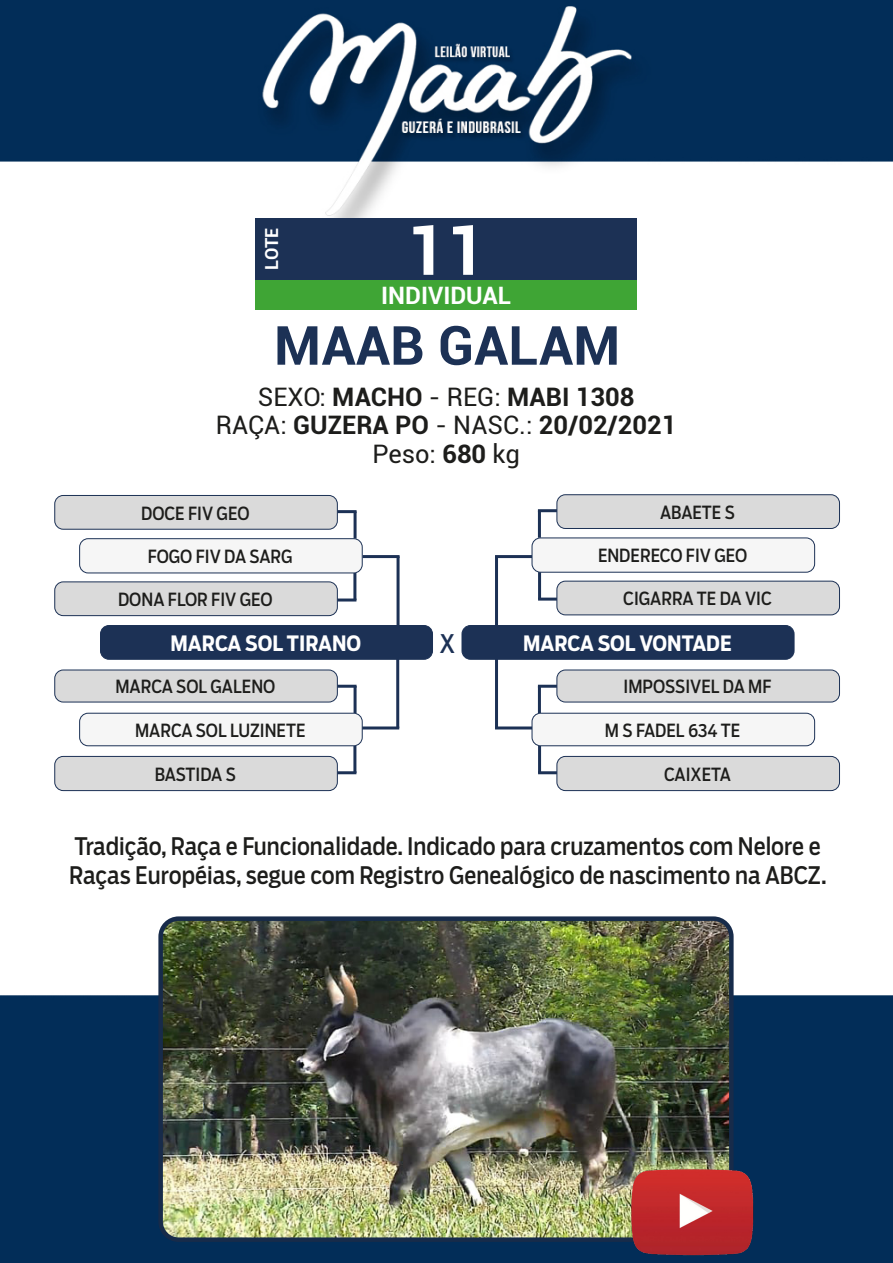
<style>
.page{position:relative;width:893px;height:1263px;background:#fff}
.page>*{position:absolute;margin:0;border:0;box-sizing:border-box;transform-origin:0 0}
.t1{font:700 69px "Roboto";color:#fff}
.t2{font:700 54px "Roboto";color:#1c3155}
.t3{font:700 25.5px "Roboto";color:#1d1d1b}
.t4{font:25.5px "Roboto";letter-spacing:-.005em;color:#1d1d1b}
.t5{font:25.5px "Boomer Cond";color:#1c3155}
.t6{font:24px/28.8px "Boomer Cond";color:#1d1d1b}
.t7{font:700 24px "Roboto";color:#fff}
.t8{font:700 21px "Boomer Cond";color:#fff}
.t9{font:18px "Boomer Cond";color:#1d1d1b}
.t10{font:700 18px "Roboto";color:#fff}
.s1{font-weight:400}
.s2{font-weight:700}
</style>
<div class="page">
<img style="left:0;top:0;width:893px;height:1263px">
<hr style="left:495px;top:556px;width:3px;height:70px;background:#1c3155">
<hr style="left:495px;top:555px;width:37px;height:3px;background:#1c3155">
<hr style="left:397px;top:556px;width:3px;height:70px;background:#1c3155">
<hr style="left:363px;top:555px;width:37px;height:3px;background:#1c3155">
<hr style="left:354px;top:686px;width:3px;height:27px;background:#1c3155">
<hr style="left:337px;top:685px;width:20px;height:3px;background:#1c3155">
<hr style="left:353px;top:746px;width:3px;height:27px;background:#1c3155">
<hr style="left:337px;top:771px;width:19px;height:3px;background:#1c3155">
<hr style="left:538px;top:686px;width:3px;height:27px;background:#1c3155">
<hr style="left:538px;top:685px;width:19px;height:3px;background:#1c3155">
<hr style="left:538px;top:746px;width:3px;height:27px;background:#1c3155">
<hr style="left:538px;top:771px;width:19px;height:3px;background:#1c3155">
<hr style="left:538px;top:510px;width:3px;height:28px;background:#1c3155">
<hr style="left:538px;top:509px;width:19px;height:3px;background:#1c3155">
<hr style="left:538px;top:572px;width:3px;height:27px;background:#1c3155">
<hr style="left:538px;top:598px;width:19px;height:3px;background:#1c3155">
<hr style="left:353px;top:573px;width:3px;height:27px;background:#1c3155">
<hr style="left:337px;top:598px;width:19px;height:3px;background:#1c3155">
<hr style="left:354px;top:511px;width:3px;height:28px;background:#1c3155">
<hr style="left:337px;top:510px;width:20px;height:3px;background:#1c3155">
<div style="left:557px;top:581px;width:282px;height:34px;background:#dadada;border-radius:9px"></div>
<div style="left:556px;top:581px;width:284px;height:34px;border:1px solid #1c3155;border-radius:9px"></div>
<div style="left:55px;top:582px;width:282px;height:34px;background:#dadada;border-radius:9px"></div>
<div style="left:54px;top:581px;width:284px;height:35px;border:1px solid #1c3155;border-radius:9px"></div>
<div style="left:55px;top:756px;width:282px;height:34px;background:#dadada;border-radius:9px"></div>
<div style="left:54px;top:756px;width:284px;height:35px;border:1px solid #1c3155;border-radius:9px"></div>
<div style="left:557px;top:756px;width:282px;height:34px;background:#dadada;border-radius:9px"></div>
<div style="left:556px;top:756px;width:284px;height:35px;border:1px solid #1c3155;border-radius:9px"></div>
<div style="left:532px;top:538px;width:283px;height:34px;background:#f6f6f6;border-radius:9px"></div>
<div style="left:532px;top:537px;width:283px;height:36px;border:1px solid #1c3155;border-radius:9px"></div>
<div style="left:80px;top:539px;width:282px;height:34px;background:#f6f6f6;border-radius:9px"></div>
<div style="left:79px;top:538px;width:284px;height:35px;border:1px solid #1c3155;border-radius:9px"></div>
<div style="left:80px;top:713px;width:282px;height:33px;background:#f6f6f6;border-radius:9px"></div>
<div style="left:79px;top:713px;width:284px;height:33px;border:1px solid #1c3155;border-radius:9px"></div>
<div style="left:532px;top:713px;width:283px;height:33px;background:#f6f6f6;border-radius:9px"></div>
<div style="left:532px;top:713px;width:283px;height:33px;border:1px solid #1c3155;border-radius:9px"></div>
<div style="left:557px;top:495px;width:282px;height:33px;background:#dadada;border-radius:9px"></div>
<div style="left:556px;top:494px;width:284px;height:35px;border:1px solid #1c3155;border-radius:9px"></div>
<div style="left:55px;top:495px;width:282px;height:34px;background:#dadada;border-radius:9px"></div>
<div style="left:54px;top:495px;width:284px;height:35px;border:1px solid #1c3155;border-radius:9px"></div>
<div style="left:55px;top:670px;width:282px;height:32px;background:#dadada;border-radius:9px"></div>
<div style="left:54px;top:670px;width:284px;height:32px;border:1px solid #1c3155;border-radius:9px"></div>
<div style="left:557px;top:670px;width:282px;height:32px;background:#dadada;border-radius:9px"></div>
<div style="left:556px;top:670px;width:284px;height:32px;border:1px solid #1c3155;border-radius:9px"></div>
<div style="left:433px;top:625px;width:28px;height:34px;background:#fff"></div>
<div style="left:100px;top:625px;width:332px;height:34px;background:#1c3155;border-radius:9px"></div>
<div style="left:100px;top:625px;width:333px;height:35px;border:1px solid #1c3155;border-radius:9px"></div>
<div style="left:462px;top:625px;width:332px;height:34px;background:#1c3155;border-radius:9px"></div>
<div style="left:462px;top:625px;width:332px;height:35px;border:1px solid #1c3155;border-radius:9px"></div>
<hr style="left:396px;top:659px;width:3px;height:69px;background:#1c3155">
<hr style="left:362px;top:726px;width:37px;height:3px;background:#1c3155">
<hr style="left:495px;top:659px;width:3px;height:69px;background:#1c3155">
<hr style="left:495px;top:726px;width:37px;height:3px;background:#1c3155">
<img style="left:161px;top:919px;width:570px;height:321px">
<div style="left:158px;top:916px;width:576px;height:326px;border:4px solid #172b4a;border-radius:18px"></div>
<img style="left:629px;top:1167px;width:127px;height:89px">
<div style="left:256px;top:280px;width:381px;height:30px;background:#3fa535"></div>
<div style="left:255px;top:218px;width:382px;height:62px;background:#1c3155"></div>
<p class="t10" style="left:259px;top:270px;width:44px;rotate:-90deg">LOTE</p>
<p class="t1" style="left:406px;top:202px;width:81px">11</p>
<p class="t7" style="left:381px;top:278px;width:131px">INDIVIDUAL</p>
<p class="t2" style="left:274px;top:307px;width:348px">MAAB GALAM</p>
<p class="t3" style="left:258px;top:379px;width:378px"><span class="s1">SEXO:</span> MACHO <span class="s1">- REG:</span> MABI 1308</p>
<p class="t3" style="left:216px;top:407px;width:462px"><span class="s1">RAÇA:</span> GUZERA PO <span class="s1">- NASC.:</span> 20/02/2021</p>
<p class="t4" style="left:372px;top:436px;width:149px">Peso: <span class="s2">680</span> kg</p>
<p class="t9" style="left:141px;top:502px;width:110px">DOCE FIV GEO</p>
<p class="t9" style="left:660px;top:502px;width:76px">ABAETE S</p>
<p class="t9" style="left:148px;top:546px;width:146px">FOGO FIV DA SARG</p>
<p class="t9" style="left:598px;top:545px;width:151px">ENDERECO FIV GEO</p>
<p class="t9" style="left:118px;top:589px;width:156px">DONA FLOR FIV GEO</p>
<p class="t9" style="left:623px;top:588px;width:150px">CIGARRA TE DA VIC</p>
<p class="t8" style="left:171px;top:630px;width:192px">MARCA SOL TIRANO</p>
<p class="t5" style="left:439px;top:628px;width:17px">X</p>
<p class="t8" style="left:523px;top:630px;width:210px">MARCA SOL VONTADE</p>
<p class="t9" style="left:115px;top:676px;width:161px">MARCA SOL GALENO</p>
<p class="t9" style="left:624px;top:676px;width:149px">IMPOSSIVEL DA MF</p>
<p class="t9" style="left:135px;top:719px;width:172px">MARCA SOL LUZINETE</p>
<p class="t9" style="left:605px;top:719px;width:137px">M S FADEL 634 TE</p>
<p class="t9" style="left:155px;top:763px;width:83px">BASTIDA S</p>
<p class="t9" style="left:664px;top:763px;width:68px">CAIXETA</p>
<p class="t6" style="left:69px;top:832px;width:759px">Tradição, Raça e Funcionalidade. Indicado para cruzamentos com Nelore e<br>Raças Européias, segue com Registro Genealógico de nascimento na ABCZ.</p>
</div>
